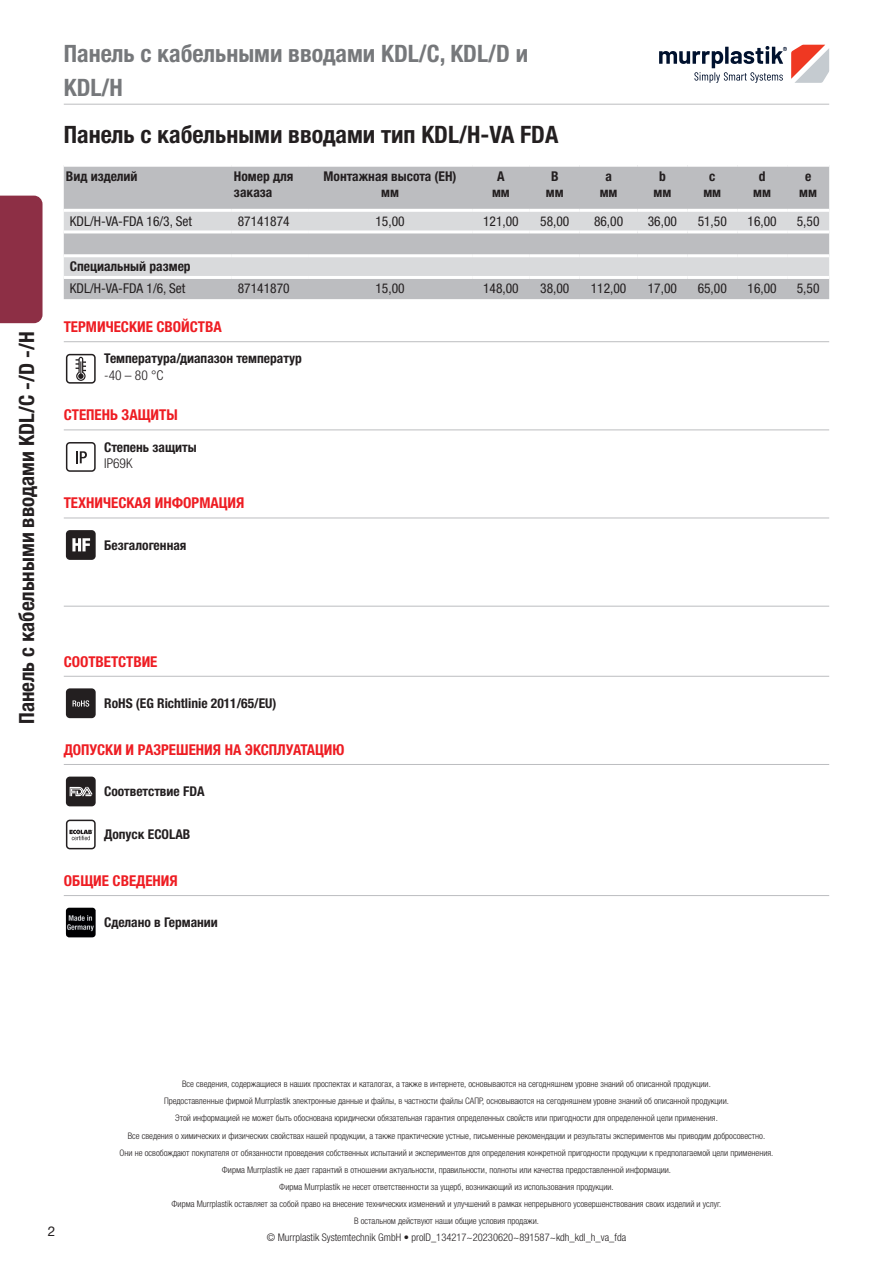
<style>
.page{position:relative;width:893px;height:1263px;background:#fff}
.page>*{position:absolute;margin:0;border:0;box-sizing:border-box;transform-origin:0 0}
.t1{font:700 condensed 24px/33.8px "Helvetica Neue LTW1 G";color:#76787b}
.t2{font:700 condensed 24px "Helvetica Neue LTW1 G";color:#231f20}
.t3{font:700 condensed 21px "Helvetica Neue LTW1 G";color:#231f20}
.t4{font:700 condensed 15px "Helvetica Neue LTW1 G";color:#ee1d23}
.t5{font:700 condensed 13.5px/16.2px "Helvetica Neue LTW1 G";color:#231f20;text-align:center}
.t6{font:condensed 13.5px "Helvetica Neue LTW1 G";color:#231f20}
.t7{font:300 condensed 13.5px "Helvetica Neue LTW1 G";color:#231f20}
.t8{font:13.5px "Helvetica Neue LTW1 G";color:#231f20}
.t9{font:300 condensed 10.5px "Helvetica Neue LTW1 G";color:#231f20}
.t10{font:300 condensed 9px/17.2px "Helvetica Neue LTW1 G";color:#231f20;text-align:center}
</style>
<div class="page">
<svg style="left:659px;top:45px;width:170px;height:38px"></svg>
<hr style="left:64px;top:104px;width:765px;height:1px;background:#bcbdc0">
<div style="left:0;top:196px;width:43px;height:127px;background:#8d2f45"></div>
<div style="left:64px;top:167px;width:765px;height:132px;background:#bcbdc0"></div>
<svg style="left:64px;top:212px;width:765px;height:64px;background:#cfd0d2"></svg>
<hr style="left:64px;top:230px;width:168px;height:3px;background:#fff">
<hr style="left:232px;top:230px;width:76px;height:3px;background:#fff">
<hr style="left:308px;top:230px;width:164px;height:3px;background:#fff">
<hr style="left:472px;top:230px;width:58px;height:3px;background:#fff">
<hr style="left:530px;top:230px;width:50px;height:3px;background:#fff">
<hr style="left:580px;top:230px;width:57px;height:3px;background:#fff">
<hr style="left:637px;top:230px;width:50px;height:3px;background:#fff">
<hr style="left:687px;top:230px;width:50px;height:3px;background:#fff">
<hr style="left:737px;top:230px;width:50px;height:3px;background:#fff">
<hr style="left:787px;top:230px;width:42px;height:3px;background:#fff">
<hr style="left:64px;top:254px;width:168px;height:3px;background:#fff">
<hr style="left:232px;top:254px;width:76px;height:3px;background:#fff">
<hr style="left:308px;top:254px;width:164px;height:3px;background:#fff">
<hr style="left:472px;top:254px;width:58px;height:3px;background:#fff">
<hr style="left:530px;top:254px;width:50px;height:3px;background:#fff">
<hr style="left:580px;top:254px;width:57px;height:3px;background:#fff">
<hr style="left:637px;top:254px;width:50px;height:3px;background:#fff">
<hr style="left:687px;top:254px;width:50px;height:3px;background:#fff">
<hr style="left:737px;top:254px;width:50px;height:3px;background:#fff">
<hr style="left:787px;top:254px;width:42px;height:3px;background:#fff">
<hr style="left:64px;top:276px;width:168px;height:3px;background:#fff">
<hr style="left:232px;top:276px;width:76px;height:3px;background:#fff">
<hr style="left:308px;top:276px;width:164px;height:3px;background:#fff">
<hr style="left:472px;top:276px;width:58px;height:3px;background:#fff">
<hr style="left:530px;top:276px;width:50px;height:3px;background:#fff">
<hr style="left:580px;top:276px;width:57px;height:3px;background:#fff">
<hr style="left:637px;top:276px;width:50px;height:3px;background:#fff">
<hr style="left:687px;top:276px;width:50px;height:3px;background:#fff">
<hr style="left:737px;top:276px;width:50px;height:3px;background:#fff">
<hr style="left:787px;top:276px;width:42px;height:3px;background:#fff">
<hr style="left:64px;top:209px;width:168px;height:3px;background:#fff">
<hr style="left:232px;top:209px;width:76px;height:3px;background:#fff">
<hr style="left:308px;top:209px;width:164px;height:3px;background:#fff">
<hr style="left:472px;top:209px;width:58px;height:3px;background:#fff">
<hr style="left:530px;top:209px;width:50px;height:3px;background:#fff">
<hr style="left:580px;top:209px;width:57px;height:3px;background:#fff">
<hr style="left:637px;top:209px;width:50px;height:3px;background:#fff">
<hr style="left:687px;top:209px;width:50px;height:3px;background:#fff">
<hr style="left:737px;top:209px;width:50px;height:3px;background:#fff">
<hr style="left:787px;top:209px;width:42px;height:3px;background:#fff">
<hr style="left:64px;top:341px;width:765px;height:1px;background:#bcbdc0">
<svg style="left:66px;top:354px;width:30px;height:30px"></svg>
<div style="left:67px;top:355px;width:27px;height:27px;background:#fff;border-radius:2px"></div>
<svg style="left:76px;top:357px;width:10px;height:24px"></svg>
<hr style="left:64px;top:429px;width:765px;height:1px;background:#bcbdc0">
<svg style="left:66px;top:442px;width:30px;height:30px"></svg>
<div style="left:67px;top:443px;width:27px;height:27px;background:#fff;border-radius:2px"></div>
<svg style="left:76px;top:451px;width:11px;height:12px"></svg>
<hr style="left:64px;top:518px;width:765px;height:1px;background:#bcbdc0">
<div style="left:66px;top:530px;width:30px;height:30px;background:#231f20;border-radius:4px"></div>
<svg style="left:72px;top:538px;width:18px;height:13px"></svg>
<hr style="left:64px;top:606px;width:765px;height:1px;background:#bcbdc0">
<hr style="left:64px;top:676px;width:765px;height:1px;background:#bcbdc0">
<div style="left:66px;top:688px;width:30px;height:30px;background:#231f20;border-radius:4px"></div>
<svg style="left:73px;top:700px;width:16px;height:7px"></svg>
<hr style="left:64px;top:764px;width:765px;height:1px;background:#bcbdc0">
<div style="left:66px;top:777px;width:30px;height:29px;background:#231f20;border-radius:4px"></div>
<svg style="left:70px;top:787px;width:22px;height:9px"></svg>
<svg style="left:66px;top:820px;width:30px;height:29px"></svg>
<div style="left:67px;top:821px;width:27px;height:27px;background:#fff;border-radius:2px"></div>
<svg style="left:69px;top:830px;width:24px;height:10px"></svg>
<hr style="left:64px;top:895px;width:765px;height:1px;background:#bcbdc0">
<img style="left:66px;top:908px;width:30px;height:29px">
<h2 class="t3" style="left:14px;top:724px;width:394px;rotate:-90deg">Панель с кабельными вводами KDL/C -/D -/H</h2>
<h1 class="t1" style="left:64px;top:37px;width:466px">Панель с кабельными вводами KDL/C, KDL/D и<br>KDL/H</h1>
<h1 class="t2" style="left:64px;top:120px;width:496px">Панель с кабельными вводами тип KDL/H-VA FDA</h1>
<h3 class="t5" style="left:66px;top:168px;width:73px">Вид изделий</h3>
<h3 class="t5" style="left:234px;top:168px;width:61px;text-align:left">Номер для заказа</h3>
<h3 class="t5" style="left:324px;top:168px;width:135px">Монтажная высота (EH) мм</h3>
<h3 class="t5" style="left:492px;top:168px;width:19px">A мм</h3>
<h3 class="t5" style="left:546px;top:168px;width:19px">B мм</h3>
<h3 class="t5" style="left:600px;top:168px;width:19px">a мм</h3>
<h3 class="t5" style="left:653px;top:168px;width:19px">b мм</h3>
<h3 class="t5" style="left:703px;top:168px;width:19px">c мм</h3>
<h3 class="t5" style="left:753px;top:168px;width:19px">d мм</h3>
<h3 class="t5" style="left:799px;top:168px;width:19px">e мм</h3>
<h3 class="t6" style="left:70px;top:213px;width:124px">KDL/H-VA-FDA 16/3, Set</h3>
<h3 class="t6" style="left:238px;top:213px;width:53px">87141874</h3>
<h3 class="t6" style="left:375px;top:213px;width:31px">15,00</h3>
<h3 class="t6" style="left:483px;top:213px;width:37px">121,00</h3>
<h3 class="t6" style="left:540px;top:213px;width:31px">58,00</h3>
<h3 class="t6" style="left:594px;top:213px;width:31px">86,00</h3>
<h3 class="t6" style="left:648px;top:213px;width:31px">36,00</h3>
<h3 class="t6" style="left:698px;top:213px;width:31px">51,50</h3>
<h3 class="t6" style="left:748px;top:213px;width:31px">16,00</h3>
<h3 class="t6" style="left:797px;top:213px;width:24px">5,50</h3>
<h3 class="t5" style="left:70px;top:259px;width:122px">Специальный размер</h3>
<h3 class="t6" style="left:70px;top:280px;width:117px">KDL/H-VA-FDA 1/6, Set</h3>
<h3 class="t6" style="left:238px;top:280px;width:53px">87141870</h3>
<h3 class="t6" style="left:375px;top:280px;width:31px">15,00</h3>
<h3 class="t6" style="left:483px;top:280px;width:37px">148,00</h3>
<h3 class="t6" style="left:540px;top:280px;width:31px">38,00</h3>
<h3 class="t6" style="left:591px;top:280px;width:37px">112,00</h3>
<h3 class="t6" style="left:648px;top:280px;width:31px">17,00</h3>
<h3 class="t6" style="left:698px;top:280px;width:31px">65,00</h3>
<h3 class="t6" style="left:748px;top:280px;width:31px">16,00</h3>
<h3 class="t6" style="left:797px;top:280px;width:24px">5,50</h3>
<h3 class="t4" style="left:64px;top:318px;width:159px">ТЕРМИЧЕСКИЕ СВОЙСТВА</h3>
<h3 class="t5" style="left:104px;top:351px;width:199px">Температура/диапазон температур</h3>
<h3 class="t7" style="left:104px;top:367px;width:61px">-40 – 80 °C</h3>
<h3 class="t4" style="left:64px;top:406px;width:115px">СТЕПЕНЬ ЗАЩИТЫ</h3>
<h3 class="t5" style="left:104px;top:439px;width:94px">Степень защиты</h3>
<h3 class="t7" style="left:104px;top:455px;width:30px">IP69K</h3>
<h3 class="t4" style="left:64px;top:494px;width:182px">ТЕХНИЧЕСКАЯ ИНФОРМАЦИЯ</h3>
<h3 class="t5" style="left:104px;top:537px;width:84px">Безгалогенная</h3>
<h3 class="t4" style="left:64px;top:652px;width:95px">СООТВЕТСТВИЕ</h3>
<h3 class="t5" style="left:104px;top:695px;width:174px">RoHS (EG Richtlinie 2011/65/EU)</h3>
<h3 class="t4" style="left:64px;top:741px;width:282px">ДОПУСКИ И РАЗРЕШЕНИЯ НА ЭКСПЛУАТАЦИЮ</h3>
<h3 class="t5" style="left:104px;top:783px;width:102px">Соответствие FDA</h3>
<h3 class="t5" style="left:104px;top:826px;width:88px">Допуск ECOLAB</h3>
<h3 class="t4" style="left:64px;top:872px;width:115px">ОБЩИЕ СВЕДЕНИЯ</h3>
<h3 class="t5" style="left:104px;top:914px;width:115px">Сделано в Германии</h3>
<h3 class="t8" style="left:48px;top:1222px;width:9px">2</h3>
<p class="t10" style="left:120px;top:1075px;width:655px">Все сведения, содержащиеся в наших проспектах и каталогах, а также в интернете, основываются на сегодняшнем уровне знаний об описанной продукции.<br>Предоставленные фирмой Murrplastik электронные данные и файлы, в частности файлы САПР, основываются на сегодняшнем уровне знаний об описанной продукции.<br>Этой информацией не может быть обоснована юридически обязательная гарантия определенных свойств или пригодности для определенной цели применения.<br>Все сведения о химических и физических свойствах нашей продукции, а также практические устные, письменные рекомендации и результаты экспериментов мы приводим добросовестно.<br>Они не освобождают покупателя от обязанности проведения собственных испытаний и экспериментов для определения конкретной пригодности продукции к предполагаемой цели применения.<br>Фирма Murrplastik не дает гарантий в отношении актуальности, правильности, полноты или качества предоставленной информации.<br>Фирма Murrplastik не несет ответственности за ущерб, возникающий из использования продукции.<br>Фирма Murrplastik оставляет за собой право на внесение технических изменений и улучшений в рамках непрерывного усовершенствования своих изделий и услуг.<br>В остальном действуют наши общие условия продажи.</p>
<p class="t9" style="left:267px;top:1231px;width:361px">© Murrplastik Systemtechnik GmbH • proID_134217~20230620~891587~kdh_kdl_h_va_fda</p>
</div>
